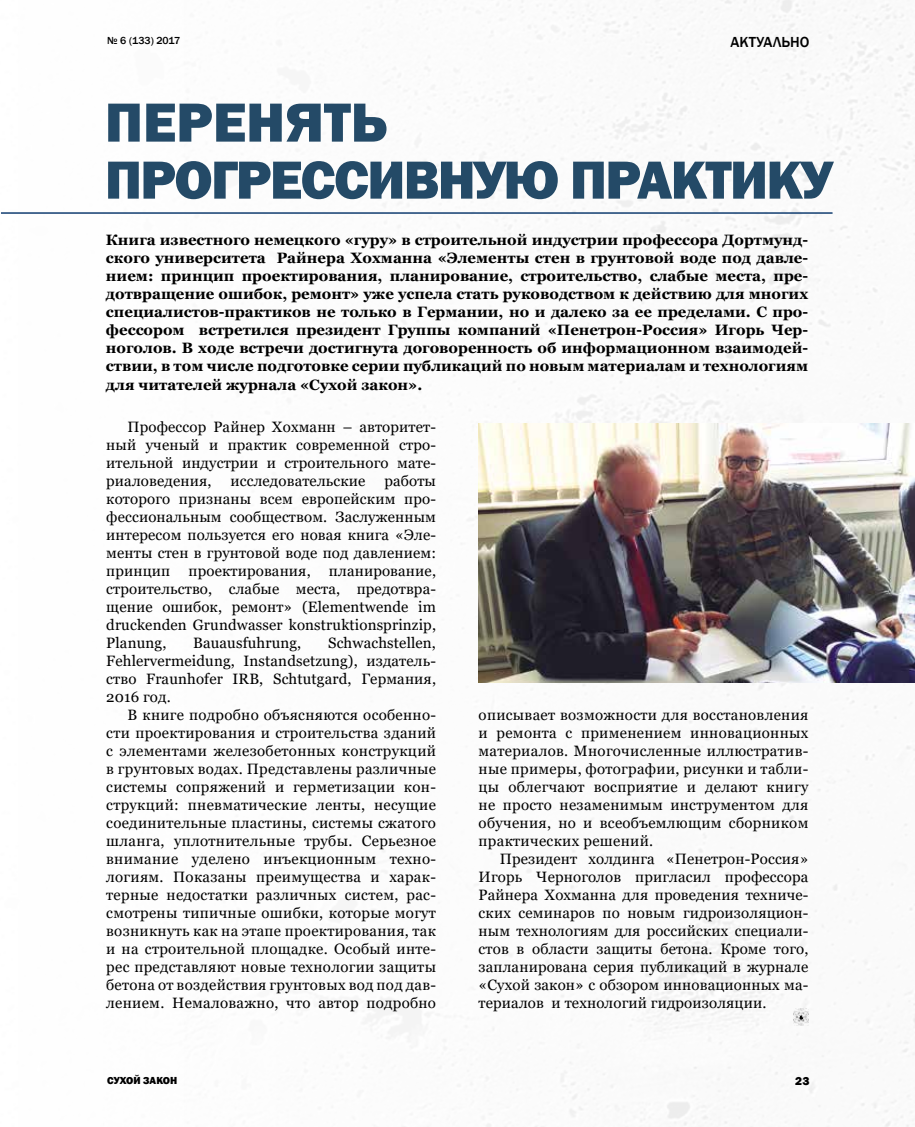
<style>
.page{position:relative;width:915px;height:1127px;background:#fff}
.page>*{position:absolute;margin:0;border:0;box-sizing:border-box;transform-origin:0 0}
.t1{font:800 57px "Franklin Gothic";color:#244a67}
.t2{font:800 55.5px "Franklin Gothic";letter-spacing:-.03em;color:#244a67}
.t3{font:15px/18px "Georgia";letter-spacing:.01em;color:#000;text-align:justify}
.t4{font:700 15px/18px "Georgia";color:#000;text-align:justify}
.t5{font:500 15px "Franklin Gothic";color:#000}
.t6{font:800 12px "Franklin Gothic";color:#000}
.t7{font:500 10.5px "Franklin Gothic";color:#000}
.t8{font:800 10.5px "Franklin Gothic";color:#000}
</style>
<div class="page">
<img style="left:363px;top:0;width:551px;height:1127px">
<hr style="left:1px;top:212px;width:831px;height:2px;background:#113d70">
<img style="left:793px;top:1009px;width:14px;height:16px">
<img style="left:479px;top:423px;width:435px;height:259px">
<p class="t7" style="left:107px;top:34px;width:74px">№ 6 (133) 2017</p>
<p class="t5" style="left:730px;top:33px;width:80px">АКТУАЛЬНО</p>
<h1 class="t1" style="left:105px;top:86px;width:284px">ПЕРЕНЯТЬ</h1>
<h2 class="t2" style="left:105px;top:144px;width:728px">ПРОГРЕССИВНУЮ ПРАКТИКУ</h2>
<p class="t4" style="left:106px;top:231px;width:703px">Книга известного немецкого «гуру» в строительной индустрии профессора Дортмунд&shy;ского университета Райнера Хохманна «Элементы стен в грунтовой воде под давле&shy;нием: принцип проектирования, планирование, строительство, слабые места, пре&shy;дотвращение ошибок, ремонт» уже успела стать руководством к действию для многих специалистов-практиков не только в Германии, но и далеко за ее пределами. С про&shy;фессором встретился президент Группы компаний «Пенетрон-Россия» Игорь Чер&shy;ноголов. В ходе встречи достигнута договоренность об информационном взаимодей&shy;ствии, в том числе подготовке серии публикаций по новым материалам и технологиям для читателей журнала «Сухой закон».</p>
<p class="t3" style="left:106px;top:418px;width:331px;text-indent:21px">Профессор Райнер Хохманн – авторитет&shy;ный ученый и практик современной стро&shy;ительной индустрии и строительного мате&shy;риаловедения,</p>
<p class="t3" style="left:106px;top:472px;width:331px;text-indent:278px">работы которого признаны всем европейским про&shy;фессиональным сообществом. Заслуженным интересом пользуется его новая книга «Эле&shy;менты стен в грунтовой воде под давлением: принцип проектирования, планирование, строительство, слабые места, предотвра&shy;щение ошибок, ремонт» (Elementwende im druckenden Grundwasser konstruktionsprinzip, Planung,</p>
<p class="t3" style="left:230px;top:472px;width:136px">исследовательские</p>
<p class="t3" style="left:106px;top:634px;width:331px;text-indent:222px">Schwachstellen, Fehlervermeidung, Instandsetzung), издатель&shy;ство Fraunhofer IRB, Schtutgard, Германия, 2016 год.</p>
<p class="t3" style="left:106px;top:706px;width:331px;text-indent:21px">В книге подробно объясняются особенно&shy;сти проектирования и строительства зданий с элементами железобетонных конструкций в грунтовых водах. Представлены различные системы сопряжений и герметизации кон&shy;струкций: пневматические ленты, несущие соединительные пластины, системы сжатого шланга, уплотнительные трубы. Серьезное внимание уделено инъекционным техно&shy;логиям. Показаны преимущества и харак&shy;терные недостатки различных систем, рас&shy;смотрены типичные ошибки, которые могут возникнуть как на этапе проектирования, так и на строительной площадке. Особый инте&shy;рес представляют новые технологии защиты бетона от воздействия грунтовых вод под дав&shy;лением. Немаловажно, что автор подробно</p>
<p class="t3" style="left:478px;top:706px;width:331px">описывает возможности для восстановления и ремонта с применением инновационных материалов. Многочисленные иллюстратив&shy;ные примеры, фотографии, рисунки и табли&shy;цы облегчают восприятие и делают книгу не просто незаменимым инструментом для обучения, но и всеобъемлющим сборником практических решений.</p>
<p class="t3" style="left:193px;top:634px;width:110px">Bauausfuhrung,</p>
<p class="t3" style="left:478px;top:850px;width:331px;text-indent:21px">Президент холдинга «Пенетрон-Россия» Игорь Черноголов пригласил профессора Райнера Хохманна для проведения техниче&shy;ских семинаров по новым гидроизоляцион&shy;ным технологиям для российских специали&shy;стов в области защиты бетона. Кроме того, запланирована серия публикаций в журнале «Сухой закон» с обзором инновационных ма&shy;териалов и технологий гидроизоляции.</p>
<p class="t8" style="left:107px;top:1074px;width:72px">СУХОЙ ЗАКОН</p>
<p class="t6" style="left:795px;top:1073px;width:16px">23</p>
</div>
